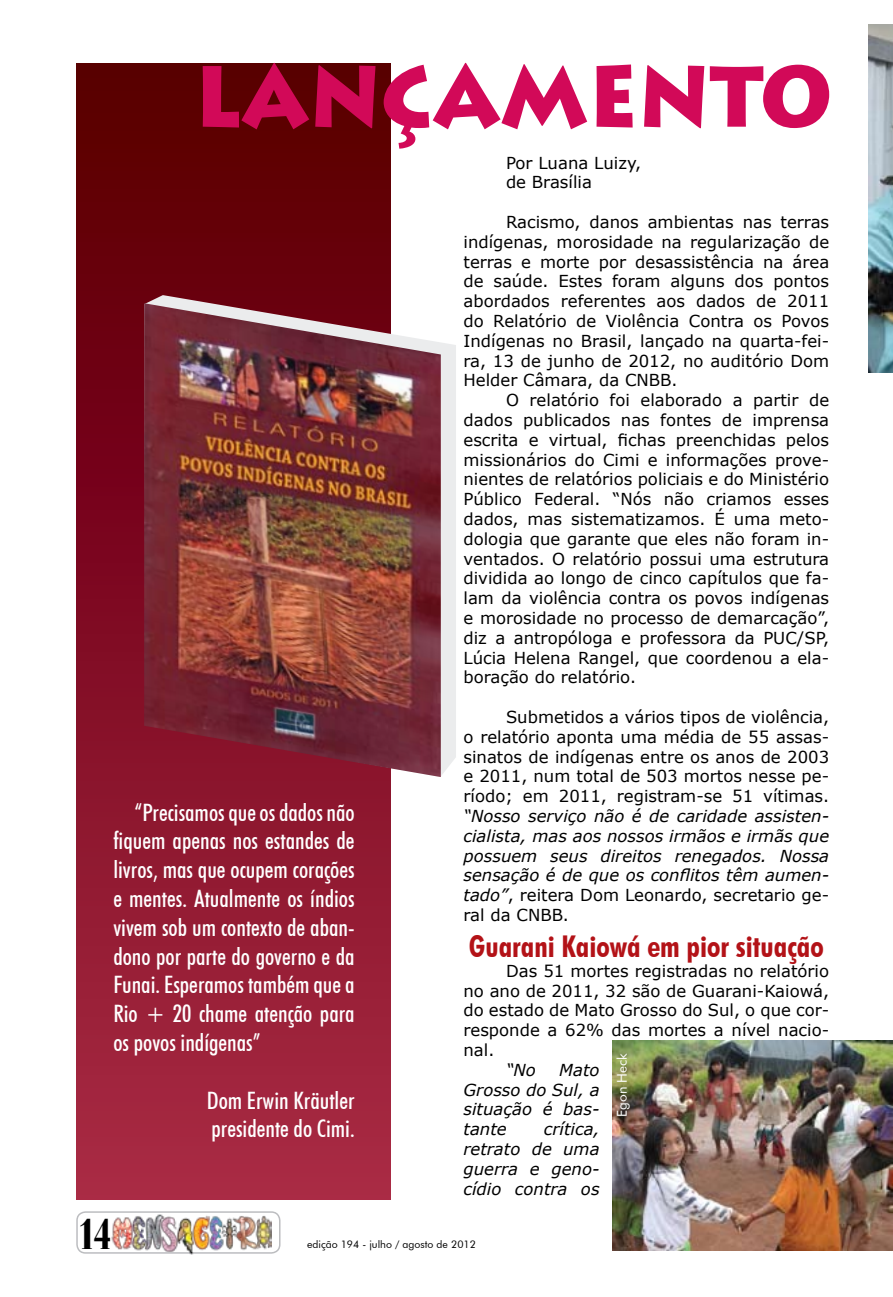
<style>
.page{position:relative;width:893px;height:1297px;background:#fff}
.page>*{position:absolute;margin:0;border:0;box-sizing:border-box;transform-origin:0 0}
.t1{font:900 condensed 45px "Bauer Bodoni BT";color:#000;scale:.8 1}
.t2{font:700 condensed 30px "Futura BT";color:#b31217}
.t3{font:500 condensed 24px/28.8px "Futura BT";color:#fff;text-align:justify}
.t4{font:16.5px/19.8px "Verdana";color:#000;text-align:justify}
.t5{font:italic 16.5px/19.8px "Verdana";color:#000;text-align:justify}
.t6{font:13.5px "Futura BT";color:#fff}
.t7{font:10.5px "Futura BT";color:#000}
.s1{font-style:normal}
</style>
<div class="page">
<div style="left:77px;top:64px;width:313px;height:1135px;background:linear-gradient(to bottom,#580000,#a92746)"></div>
<svg style="left:144px;top:295px;width:312px;height:481px;background:#d6c3c6"></svg>
<img style="left:144px;top:303px;width:297px;height:474px">
<svg style="left:203px;top:63px;width:626px;height:86px"></svg>
<img style="left:612px;top:1040px;width:281px;height:211px">
<img style="left:868px;top:24px;width:25px;height:348px">
<div style="left:76px;top:1211px;width:204px;height:43px;border:2px solid #bcbdc0;border-radius:9px"></div>
<img style="left:110px;top:1212px;width:162px;height:43px">
<p class="t3" style="left:113px;top:797px;width:243px;text-indent:21px">“Precisamos que os dados não fiquem apenas nos estandes de livros, mas que ocupem corações e mentes. Atualmente os índios vivem sob um contexto de aban&shy;dono por parte do governo e da Funai. Esperamos também que a Rio + 20 chame atenção para os povos indígenas”</p>
<h3 class="t3" style="left:207px;top:1085px;width:149px">Dom Erwin Kräutler presidente do Cimi.</h3>
<p class="t4" style="left:506px;top:152px;width:137px">Por Luana Luizy, de Brasília</p>
<p class="t4" style="left:463px;top:212px;width:367px;text-indent:43px">Racismo, danos ambientas nas terras indígenas, morosidade na regularização de terras e morte por desassistência na área de saúde. Estes foram alguns dos pontos abordados referentes aos dados de 2011 do Relatório de Violência Contra os Povos Indígenas no Brasil, lançado na quarta-fei&shy;ra, 13 de junho de 2012, no auditório Dom Helder Câmara, da CNBB.</p>
<p class="t4" style="left:463px;top:390px;width:367px;text-indent:43px">O relatório foi elaborado a partir de dados publicados nas fontes de imprensa escrita e virtual, fichas preenchidas pelos missionários do Cimi e informações prove&shy;nientes de relatórios policiais e do Ministério Público Federal. “Nós não criamos esses dados, mas sistematizamos. É uma meto&shy;dologia que garante que eles não foram in&shy;ventados. O relatório possui uma estrutura dividida ao longo de cinco capítulos que fa&shy;lam da violência contra os povos indígenas e morosidade no processo de demarcação”, diz a antropóloga e professora da PUC/SP, Lúcia Helena Rangel, que coordenou a ela&shy;boração do relatório.</p>
<p class="t4" style="left:463px;top:707px;width:367px;text-indent:43px">Submetidos a vários tipos de violência, o relatório aponta uma média de 55 assas&shy;sinatos de indígenas entre os anos de 2003 e 2011, num total de 503 mortos nesse pe&shy;ríodo; em 2011, registram-se 51 vítimas.</p>
<p class="t5" style="left:463px;top:806px;width:367px">“Nosso serviço não é de caridade assisten&shy;cialista, mas aos nossos irmãos e irmãs que possuem seus direitos renegados. Nossa sensação é de que os conflitos têm aumen&shy;tado”<span class="s1">, reitera Dom Leonardo, secretario ge&shy;ral da CNBB.</span></p>
<h2 class="t2" style="left:469px;top:928px;width:357px">Guarani Kaiowá em pior situação</h2>
<p class="t4" style="left:463px;top:961px;width:367px;text-indent:43px">Das 51 mortes registradas no relatório no ano de 2011, 32 são de Guarani-Kaiowá, do estado de Mato Grosso do Sul, o que cor&shy;responde a 62% das mortes a nível nacio&shy;nal.</p>
<p class="t5" style="left:506px;top:1060px;width:31px">“No</p>
<p class="t6" style="left:614px;top:1117px;width:65px;rotate:-90deg">Egon Heck</p>
<p class="t5" style="left:463px;top:1060px;width:138px;text-indent:96px">Mato Grosso do Sul, a situação é bas&shy;tante</p>
<p class="t5" style="left:463px;top:1119px;width:138px;text-indent:80px">crítica, retrato de uma guerra e geno&shy;cídio contra os</p>
<h1 class="t1" style="left:78px;top:1205px;width:43px">14</h1>
<p class="t7" style="left:307px;top:1237px;width:170px">edição 194 - julho / agosto de 2012</p>
</div>
